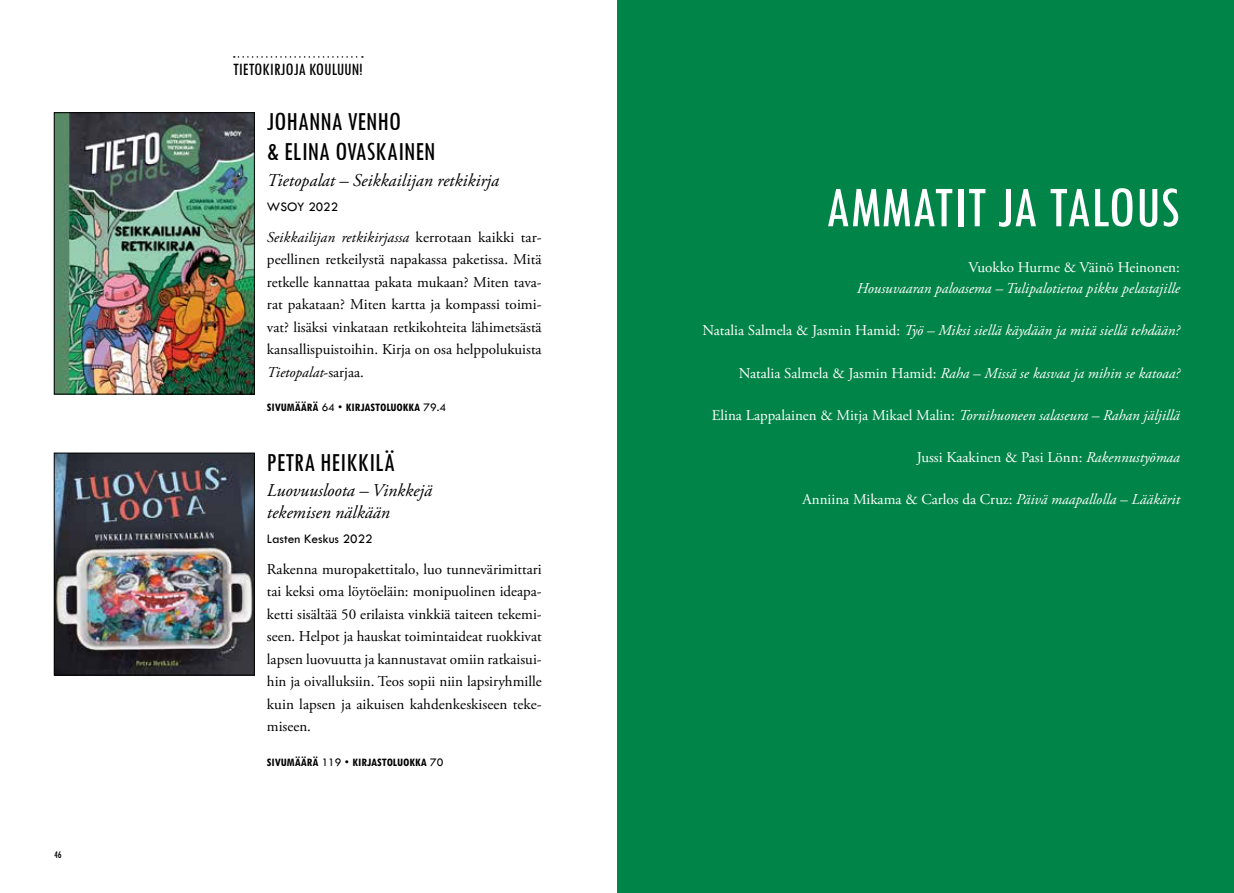
<style>
.page{position:relative;width:1234px;height:893px;background:#fff}
.page>*{position:absolute;margin:0;border:0;box-sizing:border-box;transform-origin:0 0}
.t1{font:condensed 60px "Tw Cen";color:#fff}
.t2{font:condensed 27px/30px "Tw Cen";color:#000}
.t3{font:italic 18px/21.6px "Adobe Garamond Pro";color:#000}
.t4{font:condensed 18px "Tw Cen";color:#000}
.t5{font:15px/22.5px "Adobe Garamond Pro";color:#000;text-align:justify}
.t6{font:italic 15px "Adobe Garamond Pro";color:#fff}
.t7{font:15px "Adobe Garamond Pro";color:#fff}
.t8{font:13.5px "Tw Cen MT Std";color:#000}
.t9{font:700 condensed 12px "Tw Cen MT Std";color:#000}
.t10{font:condensed 10.5px "Tw Cen";color:#000}
.s1{font-style:italic}
.s2{font-weight:400;font-stretch:normal}
.s3{font-style:normal}
</style>
<div class="page">
<svg style="left:234px;top:56px;width:129px;height:2px"></svg>
<img style="left:56px;top:114px;width:196px;height:278px">
<div style="left:54px;top:112px;width:200px;height:282px;border:1px solid #000"></div>
<img style="left:56px;top:455px;width:196px;height:218px">
<div style="left:54px;top:453px;width:200px;height:222px;border:1px solid #000"></div>
<div style="left:617px;top:0;width:616px;height:893px;background:#008448"></div>
<p class="t10" style="left:54px;top:848px;width:9px">46</p>
<p class="t4" style="left:233px;top:58px;width:131px">TIETOKIRJOJA KOULUUN!</p>
<h2 class="t2" style="left:267px;top:106px;width:170px">JOHANNA VENHO<br>&amp; ELINA OVASKAINEN</h2>
<p class="t3" style="left:267px;top:170px;width:234px">Tietopalat – Seikkailijan retkikirja</p>
<p class="t8" style="left:267px;top:199px;width:73px">WSOY 2022</p>
<p class="t5" style="left:267px;top:226px;width:276px"><span class="s1">Seikkailijan retkikirjassa</span> kerrotaan kaikki tar&shy;peellinen retkeilystä napakassa paketissa. Mitä retkelle kannattaa pakata mukaan? Miten tava&shy;rat pakataan? Miten kartta ja kompassi toimi&shy;vat? lisäksi vinkataan retkikohteita lähimetsästä kansallispuistoihin. Kirja on osa helppolukuista <span class="s1">Tietopalat</span>-sarjaa.</p>
<p class="t9" style="left:267px;top:401px;width:181px">SIVUMÄÄRÄ <span class="s2">64 •</span> KIRJASTOLUOKKA <span class="s2">79.4</span></p>
<h2 class="t2" style="left:267px;top:446px;width:130px">PETRA HEIKKILÄ</h2>
<p class="t3" style="left:267px;top:480px;width:167px">Luovuusloota – Vinkkejä tekemisen nälkään</p>
<p class="t8" style="left:267px;top:531px;width:107px">Lasten Keskus 2022</p>
<p class="t5" style="left:267px;top:558px;width:276px">Rakenna muropakettitalo, luo tunnevärimittari tai keksi oma löytöeläin: monipuolinen ideapa&shy;ketti sisältää 50 erilaista vinkkiä taiteen tekemi&shy;seen. Helpot ja hauskat toimintaideat ruokkivat lapsen luovuutta ja kannustavat omiin ratkaisui&shy;hin ja oivalluksiin. Teos sopii niin lapsiryhmille kuin lapsen ja aikuisen kahdenkeskiseen teke&shy;miseen.</p>
<p class="t9" style="left:267px;top:756px;width:178px">SIVUMÄÄRÄ <span class="s2">119 •</span> KIRJASTOLUOKKA <span class="s2">70</span></p>
<h1 class="t1" style="left:825px;top:171px;width:356px">AMMATIT JA TALOUS</h1>
<p class="t7" style="left:968px;top:258px;width:213px">Vuokko Hurme &amp; Väinö Heinonen:</p>
<p class="t6" style="left:856px;top:279px;width:325px">Housuvaaran paloasema – Tulipalotietoa pikku pelastajille</p>
<p class="t6" style="left:702px;top:322px;width:479px"><span class="s3">Natalia Salmela &amp; Jasmin Hamid:</span> Työ – Miksi siellä käydään ja mitä siellä tehdään?</p>
<p class="t6" style="left:738px;top:364px;width:442px"><span class="s3">Natalia Salmela &amp; Jasmin Hamid:</span> Raha – Missä se kasvaa ja mihin se katoaa?</p>
<p class="t6" style="left:711px;top:406px;width:469px"><span class="s3">Elina Lappalainen &amp; Mitja Mikael Malin:</span> Tornihuoneen salaseura – Rahan jäljillä</p>
<p class="t7" style="left:916px;top:448px;width:265px">Jussi Kaakinen &amp; Pasi Lönn: <span class="s1">Rakennustyömaa</span></p>
<p class="t7" style="left:802px;top:491px;width:379px">Anniina Mikama &amp; Carlos da Cruz: <span class="s1">Päivä maapallolla – Lääkärit</span></p>
</div>
